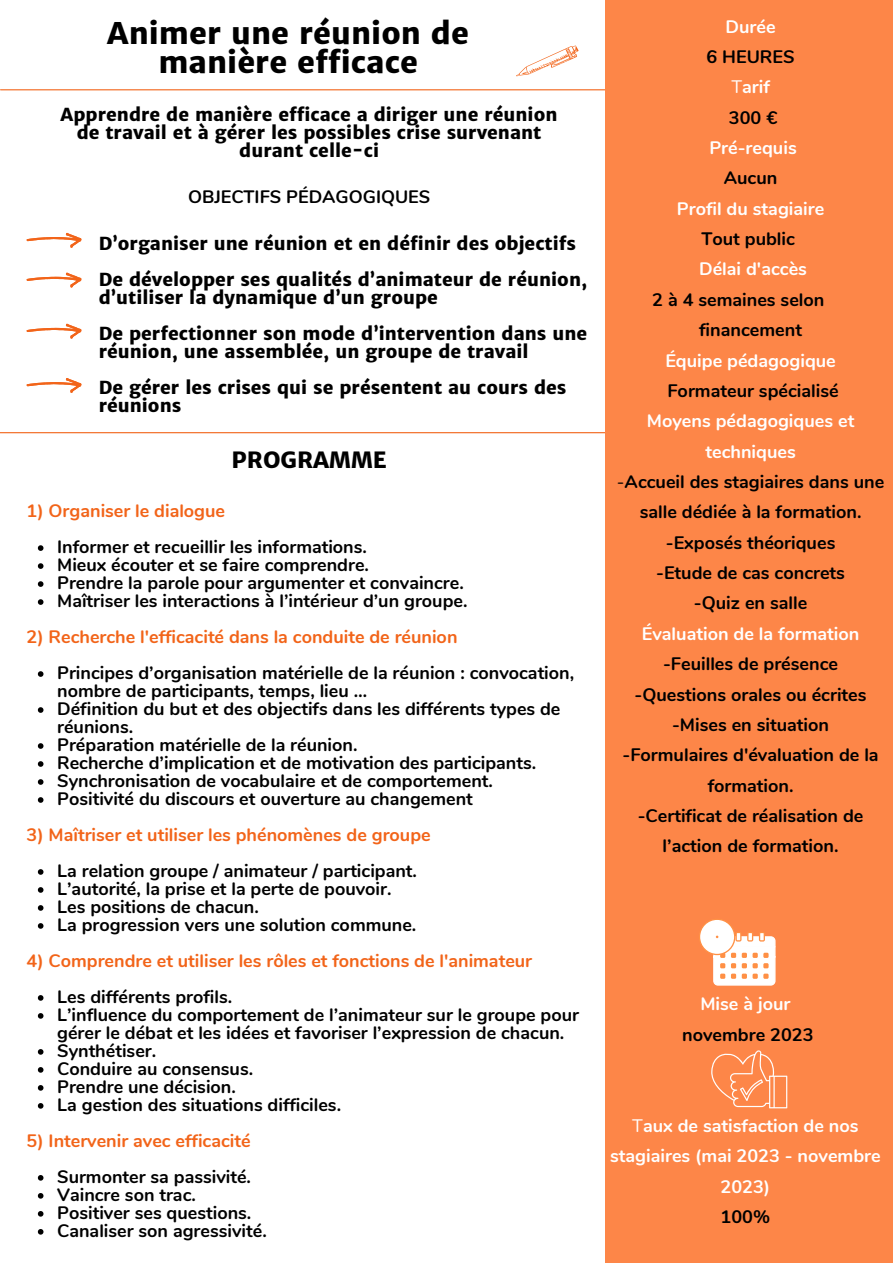
<style>
.page{position:relative;width:893px;height:1264px;background:#fff}
.page>*{position:absolute;margin:0;border:0;box-sizing:border-box;transform-origin:0 0}
.t1{font:800 30px/29.2px "Merriweather Sans";color:#000;text-align:center}
.t2{font:800 22.5px "Merriweather Sans";color:#000}
.t3{font:700 18px/30.3px "Nunito";color:#000}
.t4{font:800 18px/18px "Merriweather Sans";color:#000}
.t5{font:700 18px "Nunito";color:#f26419}
.t6{font:700 18px/30.3px "Nunito";color:#fff;text-align:center}
.s1{font-weight:400}
</style>
<div class="page">
<hr style="left:1px;top:89px;width:891px;height:1px;background:#f26419">
<svg style="left:27px;top:233px;width:54px;height:14px"></svg>
<hr style="left:0;top:432px;width:605px;height:1px;background:#f26419">
<div style="left:605px;top:0;width:287px;height:1262px;background:#fd8648"></div>
<svg style="left:516px;top:45px;width:62px;height:31px"></svg>
<svg style="left:27px;top:272px;width:54px;height:15px"></svg>
<svg style="left:699px;top:919px;width:76px;height:67px"></svg>
<svg style="left:711px;top:1050px;width:76px;height:58px"></svg>
<svg style="left:27px;top:324px;width:54px;height:14px"></svg>
<svg style="left:27px;top:378px;width:54px;height:14px"></svg>
<svg style="left:38px;top:545px;width:5px;height:6px"></svg>
<svg style="left:38px;top:563px;width:5px;height:6px"></svg>
<svg style="left:38px;top:581px;width:5px;height:6px"></svg>
<svg style="left:38px;top:599px;width:5px;height:6px"></svg>
<svg style="left:38px;top:671px;width:5px;height:6px"></svg>
<svg style="left:38px;top:707px;width:5px;height:5px"></svg>
<svg style="left:38px;top:743px;width:5px;height:5px"></svg>
<svg style="left:38px;top:761px;width:5px;height:5px"></svg>
<svg style="left:38px;top:779px;width:5px;height:5px"></svg>
<svg style="left:38px;top:797px;width:5px;height:5px"></svg>
<svg style="left:38px;top:869px;width:5px;height:5px"></svg>
<svg style="left:38px;top:887px;width:5px;height:5px"></svg>
<svg style="left:38px;top:905px;width:5px;height:5px"></svg>
<svg style="left:38px;top:923px;width:5px;height:5px"></svg>
<svg style="left:38px;top:995px;width:5px;height:5px"></svg>
<svg style="left:38px;top:1013px;width:5px;height:5px"></svg>
<svg style="left:38px;top:1049px;width:5px;height:5px"></svg>
<svg style="left:38px;top:1067px;width:5px;height:5px"></svg>
<svg style="left:38px;top:1085px;width:5px;height:5px"></svg>
<svg style="left:38px;top:1103px;width:5px;height:5px"></svg>
<svg style="left:38px;top:1175px;width:5px;height:5px"></svg>
<svg style="left:38px;top:1193px;width:5px;height:5px"></svg>
<svg style="left:38px;top:1211px;width:5px;height:5px"></svg>
<svg style="left:38px;top:1229px;width:5px;height:5px"></svg>
<p class="t1" style="left:107px;top:18px;width:363px">Animer une réunion de manière efficace</p>
<p class="t4" style="left:61px;top:106px;width:498px;text-align:center">Apprendre de manière efficace a diriger une réunion de travail et à gérer les possibles crise survenant durant celle-ci</p>
<p class="t3" style="left:188px;top:182px;width:244px">OBJECTIFS PÉDAGOGIQUES</p>
<p class="t4" style="left:99px;top:235px;width:479px">D’organiser une réunion et en définir des objectifs</p>
<p class="t4" style="left:99px;top:271px;width:490px">De développer ses qualités d’animateur de réunion, d’utiliser la dynamique d’un groupe</p>
<p class="t4" style="left:99px;top:325px;width:490px">De perfectionner son mode d’intervention dans une réunion, une assemblée, un groupe de travail</p>
<p class="t4" style="left:99px;top:379px;width:469px">De gérer les crises qui se présentent au cours des réunions</p>
<p class="t2" style="left:231px;top:446px;width:157px">PROGRAMME</p>
<p class="t5" style="left:27px;top:499px;width:200px">1) Organiser le dialogue</p>
<p class="t3" style="left:57px;top:532px;width:311px">Informer et recueillir les informations.</p>
<p class="t3" style="left:57px;top:550px;width:313px">Mieux écouter et se faire comprendre.</p>
<p class="t3" style="left:57px;top:568px;width:408px">Prendre la parole pour argumenter et convaincre.</p>
<p class="t3" style="left:57px;top:586px;width:412px">Maîtriser les interactions à l’intérieur d’un groupe.</p>
<p class="t5" style="left:27px;top:625px;width:432px">2) Recherche l'efficacité dans la conduite de réunion</p>
<p class="t3" style="left:57px;top:664px;width:518px;line-height:18px">Principes d’organisation matérielle de la réunion : convocation, nombre de participants, temps, lieu …</p>
<p class="t3" style="left:57px;top:700px;width:505px;line-height:18px">Définition du but et des objectifs dans les différents types de réunions.</p>
<p class="t3" style="left:57px;top:730px;width:302px">Préparation matérielle de la réunion.</p>
<p class="t3" style="left:57px;top:748px;width:480px">Recherche d’implication et de motivation des participants.</p>
<p class="t3" style="left:57px;top:766px;width:437px">Synchronisation de vocabulaire et de comportement.</p>
<p class="t3" style="left:57px;top:784px;width:417px">Positivité du discours et ouverture au changement</p>
<p class="t5" style="left:27px;top:822px;width:405px">3) Maîtriser et utiliser les phénomènes de groupe</p>
<p class="t3" style="left:57px;top:856px;width:361px">La relation groupe / animateur / participant.</p>
<p class="t3" style="left:57px;top:874px;width:336px">L’autorité, la prise et la perte de pouvoir.</p>
<p class="t3" style="left:57px;top:891px;width:203px">Les positions de chacun.</p>
<p class="t3" style="left:57px;top:909px;width:360px">La progression vers une solution commune.</p>
<p class="t5" style="left:27px;top:948px;width:507px">4) Comprendre et utiliser les rôles et fonctions de l'animateur</p>
<p class="t3" style="left:57px;top:981px;width:176px">Les différents profils.</p>
<p class="t3" style="left:57px;top:1006px;width:523px;line-height:18px">L’influence du comportement de l’animateur sur le groupe pour gérer le débat et les idées et favoriser l’expression de chacun.</p>
<p class="t3" style="left:57px;top:1035px;width:100px">Synthétiser.</p>
<p class="t3" style="left:57px;top:1053px;width:197px">Conduire au consensus.</p>
<p class="t3" style="left:57px;top:1071px;width:180px">Prendre une décision.</p>
<p class="t3" style="left:57px;top:1089px;width:285px">La gestion des situations difficiles.</p>
<p class="t5" style="left:27px;top:1128px;width:225px">5) Intervenir avec efficacité</p>
<p class="t3" style="left:57px;top:1161px;width:195px">Surmonter sa passivité.</p>
<p class="t3" style="left:57px;top:1179px;width:140px">Vaincre son trac.</p>
<p class="t3" style="left:57px;top:1197px;width:196px">Positiver ses questions.</p>
<p class="t3" style="left:57px;top:1215px;width:211px">Canaliser son agressivité.</p>
<p class="t6" style="left:725px;top:11px;width:52px">Durée</p>
<p class="t3" style="left:706px;top:42px;width:90px">6 HEURES</p>
<p class="t6" style="left:731px;top:72px;width:40px"><span class="s1">T</span>arif</p>
<p class="t3" style="left:729px;top:102px;width:50px">300 €</p>
<p class="t6" style="left:709px;top:133px;width:89px">Pré-requis</p>
<p class="t3" style="left:723px;top:163px;width:55px">Aucun</p>
<p class="t6" style="left:677px;top:194px;width:149px">Profil du stagiaire</p>
<p class="t3" style="left:701px;top:224px;width:95px">Tout public</p>
<p class="t6" style="left:699px;top:254px;width:109px">Délai d'accès</p>
<p class="t3" style="left:699px;top:285px;width:127px;text-indent:-47px">2 à 4 semaines selon financement</p>
<p class="t6" style="left:665px;top:345px;width:172px">Équipe pédagogique</p>
<p class="t3" style="left:667px;top:376px;width:173px">Formateur spécialisé</p>
<p class="t6" style="left:647px;top:406px;width:209px">Moyens pédagogiques et techniques</p>
<p class="t3" style="left:617px;top:467px;width:269px;text-align:center"><span class="s1">-</span>Accueil des stagiaires dans une salle dédiée à la formation.</p>
<p class="t3" style="left:665px;top:527px;width:171px">-Exposés théoriques</p>
<p class="t3" style="left:656px;top:558px;width:190px">-Etude de cas concrets</p>
<p class="t3" style="left:694px;top:588px;width:115px">-Quiz en salle</p>
<p class="t6" style="left:641px;top:618px;width:219px">Évaluation de la formation</p>
<p class="t3" style="left:663px;top:649px;width:176px">-Feuilles de présence</p>
<p class="t3" style="left:634px;top:679px;width:233px">-Questions orales ou écrites</p>
<p class="t3" style="left:672px;top:709px;width:158px">-Mises en situation</p>
<p class="t3" style="left:622px;top:740px;width:257px;text-align:center">-Formulaires d'évaluation de la formation.</p>
<p class="t3" style="left:637px;top:801px;width:227px;text-align:center">-Certificat de réalisation de l’action de formation.</p>
<p class="t6" style="left:700px;top:989px;width:91px">Mise à jour</p>
<p class="t3" style="left:682px;top:1019px;width:133px">novembre 2023</p>
<p class="t6" style="left:610px;top:1110px;width:272px"><span class="s1">T</span>aux de satisfaction de nos stagiaires (mai 2023 - novembre<br>2023)</p>
<p class="t3" style="left:720px;top:1201px;width:51px">100%</p>
</div>
